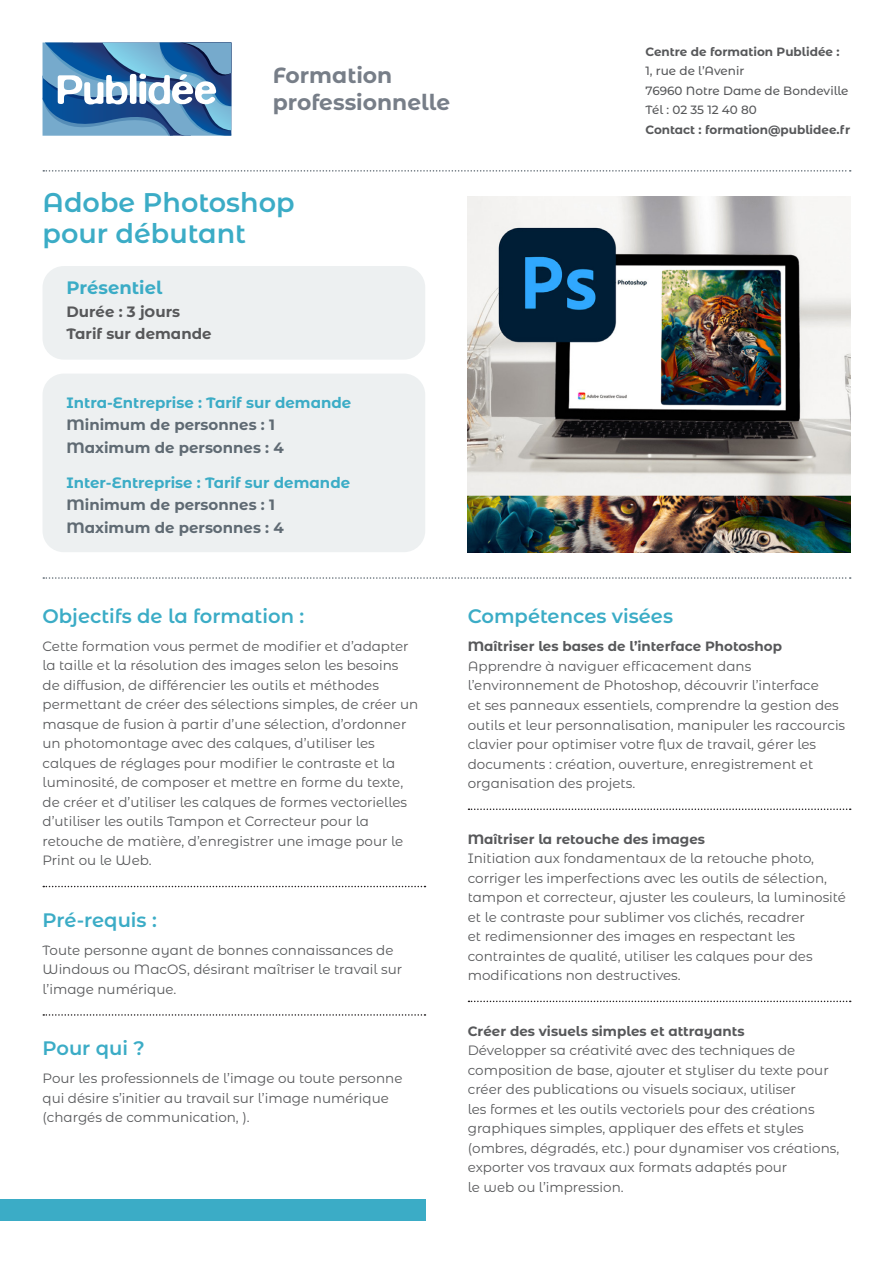
<style>
.page{position:relative;width:893px;height:1263px;background:#fff}
.page>*{position:absolute;margin:0;border:0;box-sizing:border-box;transform-origin:0 0}
.t1{font:600 27px/31.5px "Montserrat Alternates";color:#3bacc6}
.t2{font:700 21.9px "Montserrat Alternates";color:#777e88}
.t3{font:600 19.5px "Montserrat Alternates";color:#3bacc6}
.t4{font:700 18px "Montserrat Alternates";color:#3bacc6}
.t5{font:700 15px "Montserrat Alternates";color:#5f6a73}
.t6{font:700 15px "Montserrat Alternates";color:#3bacc6}
.t7{font:700 15px "Montserrat Alternates";color:#57585a}
.t8{font:13.5px/19.5px "Montserrat Alternates";color:#57585a}
.t9{font:700 13.5px "Montserrat Alternates";color:#57585a}
.t10{font:700 12px "Montserrat Alternates";color:#57585a}
.t11{font:500 12px "Montserrat Alternates";color:#57585a}
</style>
<div class="page">
<svg style="left:43px;top:43px;width:188px;height:93px"></svg>
<svg style="left:43px;top:577px;width:808px;height:2px"></svg>
<svg style="left:43px;top:170px;width:808px;height:2px"></svg>
<div style="left:0;top:1199px;width:425px;height:21px;background:#3bacc6"></div>
<div style="left:43px;top:266px;width:382px;height:94px;background:#edf0f1;border-radius:21px"></div>
<div style="left:43px;top:374px;width:382px;height:178px;background:#edf0f1;border-radius:21px"></div>
<svg style="left:43px;top:886px;width:382px;height:1px"></svg>
<svg style="left:43px;top:1014px;width:382px;height:2px"></svg>
<svg style="left:468px;top:808px;width:383px;height:2px"></svg>
<svg style="left:468px;top:1001px;width:383px;height:1px"></svg>
<img style="left:468px;top:197px;width:382px;height:355px">
<p class="t2" style="left:273px;top:60px;width:121px">Formation</p>
<p class="t2" style="left:273px;top:87px;width:179px">professionnelle</p>
<p class="t1" style="left:43px;top:185px;width:254px">Adobe Photoshop pour débutant</p>
<p class="t4" style="left:67px;top:275px;width:97px">Présentiel</p>
<p class="t7" style="left:67px;top:301px;width:115px">Durée : 3 jOurs</p>
<p class="t7" style="left:67px;top:323px;width:147px">Tarif sur demande</p>
<p class="t6" style="left:67px;top:391px;width:286px">Intra-Entreprise : Tarif sur demande</p>
<p class="t5" style="left:67px;top:414px;width:210px">Minimum de personnes : 1</p>
<p class="t5" style="left:67px;top:436px;width:219px">Maximum de personnes : 4</p>
<p class="t6" style="left:67px;top:472px;width:285px">Inter-Entreprise : Tarif sur demande</p>
<p class="t5" style="left:67px;top:494px;width:210px">Minimum de personnes : 1</p>
<p class="t5" style="left:67px;top:517px;width:219px">Maximum de personnes : 4</p>
<p class="t10" style="left:645px;top:43px;width:196px">Centre de formation Publidée :</p>
<p class="t11" style="left:645px;top:63px;width:100px">1, rue de l’Avenir</p>
<p class="t11" style="left:645px;top:82px;width:205px">76960 Notre Dame de Bondeville</p>
<p class="t11" style="left:645px;top:102px;width:113px">Tél : 02 35 12 40 80</p>
<p class="t10" style="left:645px;top:121px;width:206px">Contact : formation@publidee.fr</p>
<p class="t3" style="left:43px;top:602px;width:263px">Objectifs de la formation :</p>
<p class="t8" style="left:43px;top:636px;width:377px">Cette formation vous permet de modifier et d’adapter la taille et la résolution des images selon les besoins de diffusion, de différencier les outils et méthodes permettant de créer des sélections simples, de créer un masque de fusion à partir d’une sélection, d’ordonner un photomontage avec des calques, d’utiliser les calques de réglages pour modifier le contraste et la luminosité, de composer et mettre en forme du texte, de créer et d’utiliser les calques de formes vectorielles d’utiliser les outils Tampon et Correcteur pour la retouche de matière, d’enregistrer une image pour le Print ou le Web.</p>
<p class="t3" style="left:43px;top:906px;width:116px">Pré-requis :</p>
<p class="t8" style="left:43px;top:940px;width:361px">Toute personne ayant de bonnes connaissances de<br>Windows ou MacOS, désirant maîtriser le travail sur l’image numérique.</p>
<p class="t3" style="left:43px;top:1034px;width:104px">Pour qui ?</p>
<p class="t8" style="left:43px;top:1068px;width:362px">Pour les professionnels de l’image ou toute personne qui désire s’initier au travail sur l’image numérique (chargés de communication, ).</p>
<p class="t3" style="left:468px;top:602px;width:207px">Compétences visées</p>
<p class="t9" style="left:468px;top:637px;width:316px">Maîtriser les bases de l’interface Photoshop</p>
<p class="t8" style="left:468px;top:656px;width:379px">Apprendre à naviguer efficacement dans l’environnement de Photoshop, découvrir l’interface<br>et ses panneaux essentiels, comprendre la gestion des outils et leur personnalisation, manipuler les raccourcis clavier pour optimiser votre flux de travail, gérer les documents : création, ouverture, enregistrement et organisation des projets.</p>
<p class="t9" style="left:468px;top:829px;width:239px">Maîtriser la retouche des images</p>
<p class="t8" style="left:468px;top:848px;width:380px">Initiation aux fondamentaux de la retouche photo, corriger les imperfections avec les outils de sélection, tampon et correcteur, ajuster les couleurs, la luminosité et le contraste pour sublimer vos clichés, recadrer<br>et redimensionner des images en respectant les contraintes de qualité, utiliser les calques pour des modifications non destructives.</p>
<p class="t9" style="left:468px;top:1021px;width:278px">Créer des visuels simples et attrayants</p>
<p class="t8" style="left:468px;top:1040px;width:373px">Développer sa créativité avec des techniques de composition de base, ajouter et styliser du texte pour créer des publications ou visuels sociaux, utiliser<br>les formes et les outils vectoriels pour des créations graphiques simples, appliquer des effets et styles (ombres, dégradés, etc.) pour dynamiser vos créations, exporter vos travaux aux formats adaptés pour<br>le web ou l’impression.</p>
</div>
